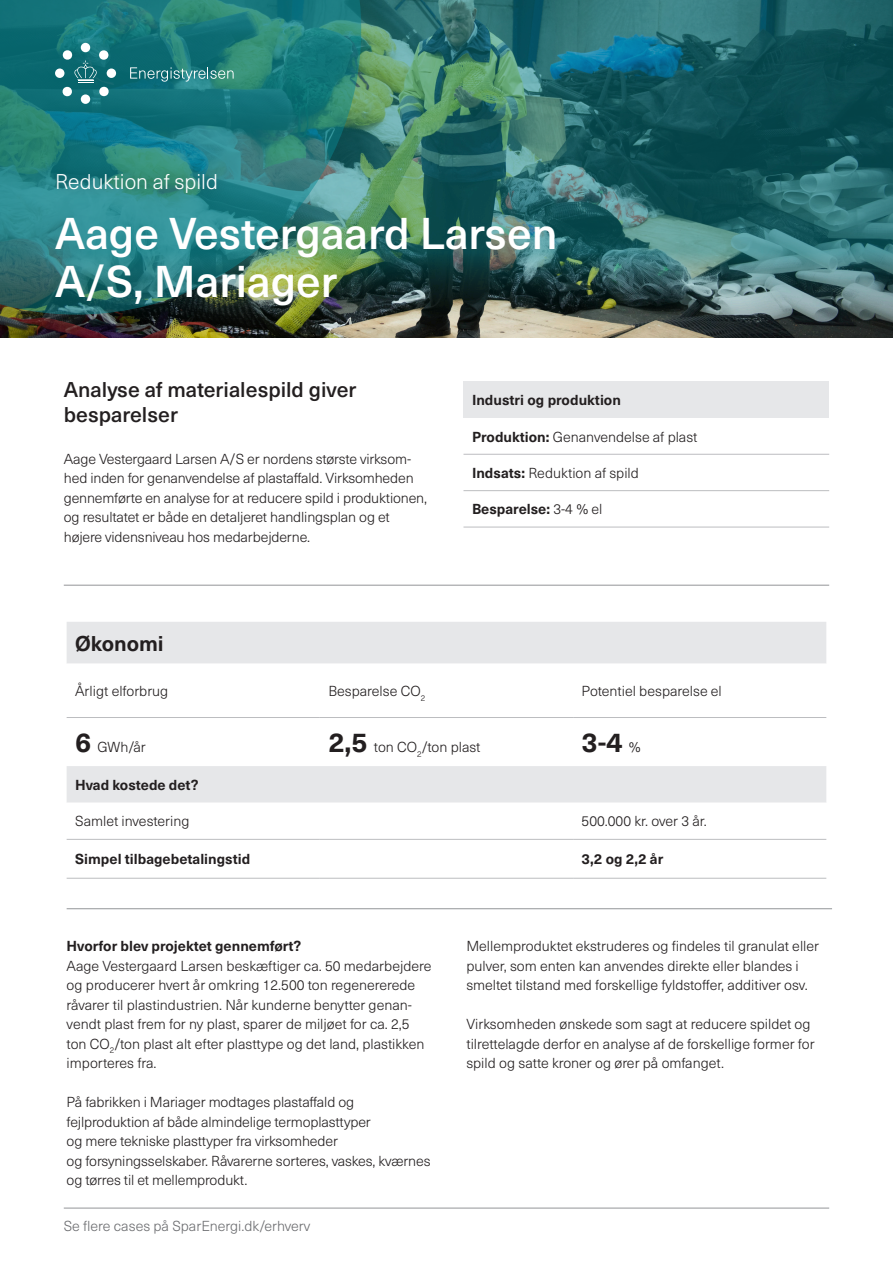
<style>
.page{position:relative;width:893px;height:1263px;background:#fff}
.page>*{position:absolute;margin:0;border:0;box-sizing:border-box;transform-origin:0 0}
.Rubrik{font:500 43.8px/48px "Neue Haas Unica Pro";color:#fff}
.t1{font:700 27px "Neue Haas Unica Pro";color:#231f20}
.Manchet{font:500 21px/24px "Neue Haas Unica Pro";color:#231f20}
.Rubrik_-_under{font:300 21px "Neue Haas Unica Pro";color:#fff}
.t2{font:700 21px "Neue Haas Unica Pro";color:#231f20}
.mellemrubrik{font:300 14.25px/19.5px "Neue Haas Unica Pro";color:#231f20}
.Brødtekst{font:300 14.25px/19.5px "Neue Haas Unica Pro";letter-spacing:-.01em;color:#231f20}
.mellemrubrik-2{font:700 14.25px "Neue Haas Unica Pro";color:#231f20}
.t3{font:300 14.25px "Neue Haas Unica Pro";color:#6c6d70}
.Boks_fed{font:700 14.25px "Neue Haas Unica Pro";color:#231f20}
.s1{font-weight:700}
.s2{font-weight:300}
.s3{font-weight:700;font-size:27px}
.s4{font-weight:300;font-size:14.25px}
</style>
<div class="page">
<hr style="left:64px;top:1208px;width:765px;height:1px;background:#939598">
<hr style="left:64px;top:585px;width:765px;height:1px;background:#939598">
<img style="left:0;top:0;width:893px;height:337px">
<img style="left:0;top:0;width:361px;height:315px">
<div style="left:46px;top:162px;width:182px;height:40px;background:#231f20;opacity:.3"></div>
<div style="left:463px;top:381px;width:366px;height:37px;background:#e6e7e9"></div>
<hr style="left:463px;top:454px;width:366px;height:1px;background:#bcbdc0">
<hr style="left:463px;top:490px;width:366px;height:1px;background:#bcbdc0">
<hr style="left:463px;top:527px;width:366px;height:1px;background:#bcbdc0">
<div style="left:67px;top:622px;width:759px;height:42px;background:#e6e7e9"></div>
<svg style="left:67px;top:766px;width:759px;height:112px"></svg>
<hr style="left:67px;top:717px;width:253px;height:1px;background:#bcbdc0">
<hr style="left:320px;top:717px;width:253px;height:1px;background:#bcbdc0">
<hr style="left:573px;top:717px;width:253px;height:1px;background:#bcbdc0">
<hr style="left:67px;top:839px;width:253px;height:1px;background:#bcbdc0">
<hr style="left:320px;top:839px;width:253px;height:1px;background:#bcbdc0">
<hr style="left:573px;top:839px;width:253px;height:1px;background:#bcbdc0">
<hr style="left:67px;top:878px;width:253px;height:1px;background:#bcbdc0">
<hr style="left:320px;top:878px;width:253px;height:1px;background:#bcbdc0">
<hr style="left:573px;top:878px;width:253px;height:1px;background:#bcbdc0">
<hr style="left:67px;top:908px;width:765px;height:1px;background:#939598">
<div style="left:81px;top:43px;width:9px;height:9px;background:#fff;border-radius:50%"></div>
<div style="left:81px;top:94px;width:9px;height:10px;background:#fff;border-radius:50%"></div>
<div style="left:107px;top:69px;width:9px;height:9px;background:#fff;border-radius:50%"></div>
<div style="left:55px;top:69px;width:9px;height:9px;background:#fff;border-radius:50%"></div>
<svg style="left:62px;top:50px;width:47px;height:47px;background:#3b868c"></svg>
<svg style="left:130px;top:67px;width:104px;height:15px;background:#428f8f"></svg>
<p class="Rubrik_-_under" style="left:55px;top:169px;width:164px">Reduktion af spild</p>
<p class="Rubrik" style="left:55px;top:210px;width:504px">Aage Vestergaard Larsen<br>A/S, Mariager</p>
<p class="Manchet" style="left:64px;top:378px;width:294px">Analyse af materialespild giver besparelser</p>
<p class="Brødtekst" style="left:64px;top:449px;width:365px">Aage Vestergaard Larsen A/S er nordens største virksom&shy;hed inden for genanvendelse af plastaffald. Virksomheden gennemførte en analyse for at reducere spild i produktionen, og resultatet er både en detaljeret handlingsplan og et højere vidensniveau hos medarbejderne.</p>
<p class="Boks_fed" style="left:472px;top:391px;width:150px">Industri og produktion</p>
<p class="mellemrubrik" style="left:472px;top:427px;width:227px"><span class="s1">Produktion:</span> Genanvendelse af plast</p>
<p class="mellemrubrik" style="left:472px;top:463px;width:168px"><span class="s1">Indsats:</span> Reduktion af spild</p>
<p class="mellemrubrik-2" style="left:472px;top:500px;width:132px">Besparelse: <span class="s2">3-4 % el</span></p>
<p class="t2" style="left:75px;top:630px;width:90px">Økonomi</p>
<p class="mellemrubrik" style="left:75px;top:681px;width:95px">Årligt elforbrug</p>
<p class="mellemrubrik" style="left:328px;top:681px;width:98px">Besparelse CO<sub>2</sub></p>
<p class="mellemrubrik" style="left:582px;top:681px;width:142px">Potentiel besparelse el</p>
<p class="mellemrubrik" style="left:75px;top:737px;width:72px"><span class="s3">6</span> GWh/år</p>
<p class="mellemrubrik" style="left:328px;top:737px;width:154px"><span class="s3">2,5</span> ton CO<sub>2</sub>/ton plast</p>
<p class="t1" style="left:582px;top:726px;width:61px">3-4 <span class="s4">%</span></p>
<p class="mellemrubrik-2" style="left:75px;top:776px;width:125px">Hvad kostede det?</p>
<p class="mellemrubrik" style="left:75px;top:812px;width:116px">Samlet investering</p>
<p class="mellemrubrik" style="left:582px;top:812px;width:127px">500.000 kr. over 3 år.</p>
<p class="mellemrubrik-2" style="left:75px;top:850px;width:177px">Simpel tilbagebetalingstid</p>
<p class="Boks_fed" style="left:582px;top:850px;width:83px">3,2 og 2,2 år</p>
<p class="mellemrubrik-2" style="left:67px;top:937px;width:236px">Hvorfor blev projektet gennemført?</p>
<p class="mellemrubrik" style="left:67px;top:956px;width:366px">Aage Vestergaard Larsen beskæftiger ca. 50 medarbejdere og producerer hvert år omkring 12.500 ton regenererede råvarer til plastindustrien. Når kunderne benytter genan&shy;vendt plast frem for ny plast, sparer de miljøet for ca. 2,5 ton CO<sub>2</sub>/ton plast alt efter plasttype og det land, plastikken importeres fra.</p>
<p class="mellemrubrik" style="left:67px;top:1092px;width:365px">På fabrikken i Mariager modtages plastaffald og fejlproduktion af både almindelige termoplasttyper<br>og mere tekniske plasttyper fra virksomheder<br>og forsyningsselskaber. Råvarerne sorteres, vaskes, kværnes og tørres til et mellemprodukt.</p>
<p class="t3" style="left:64px;top:1217px;width:248px">Se flere cases på SparEnergi.dk/erhverv</p>
<p class="mellemrubrik" style="left:466px;top:936px;width:354px">Mellemproduktet ekstruderes og findeles til granulat eller pulver, som enten kan anvendes direkte eller blandes i smeltet tilstand med forskellige fyldstoffer, additiver osv.</p>
<p class="mellemrubrik" style="left:466px;top:1014px;width:350px">Virksomheden ønskede som sagt at reducere spildet og tilrettelagde derfor en analyse af de forskellige former for spild og satte kroner og ører på omfanget.</p>
</div>
